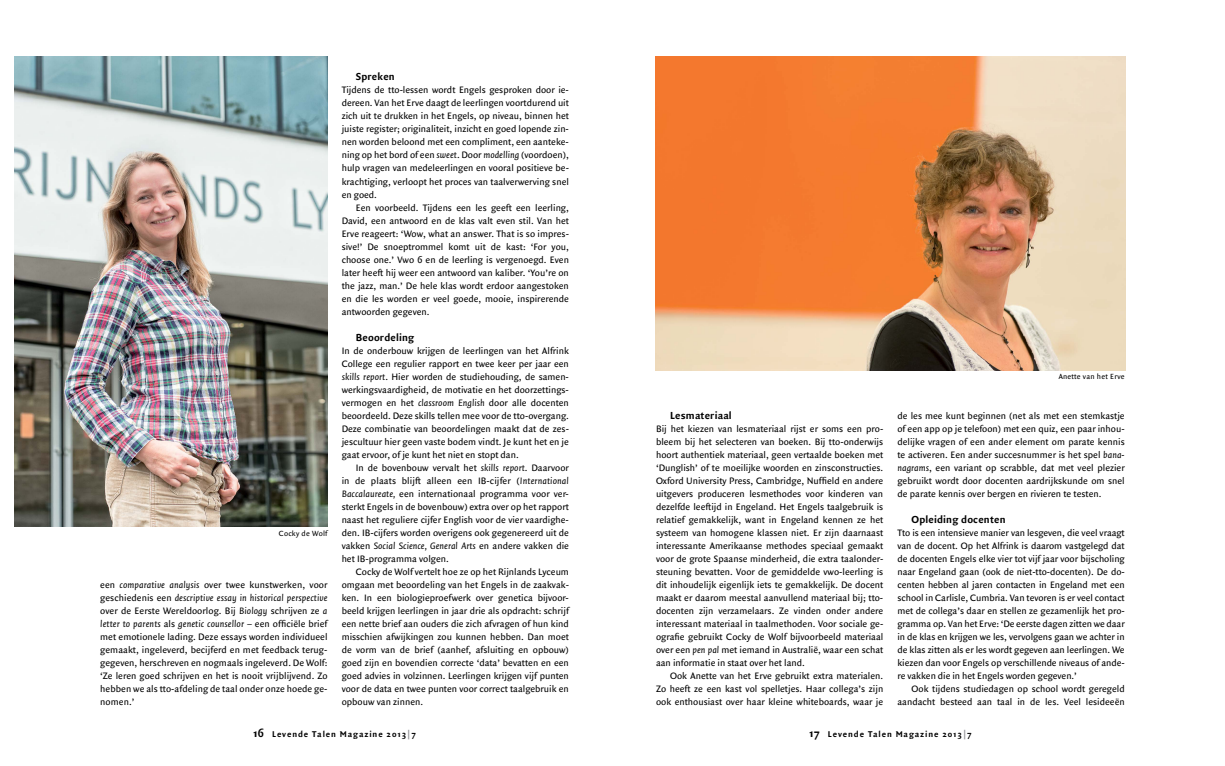
<style>
.page{position:relative;width:1225px;height:766px;background:#fff}
.page>*{position:absolute;margin:0;border:0;box-sizing:border-box;transform-origin:0 0}
.t1{font:700 11px "Quadraat Sans";letter-spacing:.015em;color:#000}
.t2{font:10px/13px "Quadraat Sans";color:#000;text-align:justify}
.t3{font:700 9px "Quadraat Sans";letter-spacing:.1em;color:#000}
.t4{font:8px "Quadraat Sans";letter-spacing:.025em;color:#000}
.s1{font-style:italic}
.s2{font-size:12px}
.s3{color:#919195}
</style>
<div class="page">
<img style="left:655px;top:57px;width:470px;height:314px">
<img style="left:14px;top:57px;width:313px;height:469px">
<p class="t4" style="left:279px;top:529px;width:50px">Cocky de Wolf</p>
<p class="t2" style="left:100px;top:578px;width:229px">een <span class="s1">comparative analysis</span> over twee kunstwerken, voor geschiedenis een <span class="s1">descriptive essay in historical perspective </span>over de Eerste Wereldoorlog. Bij <span class="s1">Biology</span> schrijven ze <span class="s1">a letter to parents</span> als <span class="s1">genetic counsellor –</span> een officiële brief met emotionele lading. Deze essays worden individueel gemaakt, ingeleverd, becijferd en met feedback terug&shy;gegeven, herschreven en nogmaals ingeleverd. De Wolf: ‘Ze leren goed schrijven en het is nooit vrijblijvend. Zo hebben we als tto-afdeling de taal onder onze hoede ge&shy;nomen.’</p>
<p class="t1" style="left:356px;top:71px;width:40px">Spreken</p>
<p class="t2" style="left:342px;top:84px;width:229px">Tijdens de tto-lessen wordt Engels gesproken door ie&shy;dereen. Van het Erve daagt de leerlingen voortdurend uit zich uit te drukken in het Engels, op niveau, binnen het juiste register; originaliteit, inzicht en goed lopende zin&shy;nen worden beloond met een compliment, een aanteke&shy;ning op het bord of een <span class="s1">sweet</span>. Door <span class="s1">modelling</span> (voordoen), hulp vragen van medeleerlingen en vooral positieve be&shy;krachtiging, verloopt het proces van taalverwerving snel en goed.</p>
<p class="t2" style="left:342px;top:201px;width:229px;text-indent:14px">Een voorbeeld. Tijdens een les geeft een leerling, David, een antwoord en de klas valt even stil. Van het Erve reageert: ‘Wow, what an answer. That is so impres&shy;sive!’ De snoeptrommel komt uit de kast: ‘For you, choose one.’ Vwo 6 en de leerling is vergenoegd. Even later heeft hij weer een antwoord van kaliber. ‘You’re on the jazz, man.’ De hele klas wordt erdoor aangestoken en die les worden er veel goede, mooie, inspirerende antwoorden gegeven.</p>
<p class="t1" style="left:356px;top:331px;width:60px">Beoordeling</p>
<p class="t2" style="left:342px;top:344px;width:229px">In de onderbouw krijgen de leerlingen van het Alfrink College een regulier rapport en twee keer per jaar een <span class="s1">skills report</span>. Hier worden de studiehouding, de samen&shy;werkingsvaardigheid, de motivatie en het doorzettings&shy;vermogen en het <span class="s1">classroom English</span> door alle docenten beoordeeld. Deze skills tellen mee voor de tto-overgang.<br>Deze combinatie van beoordelingen maakt dat de zes&shy;jescultuur hier geen vaste bodem vindt. Je kunt het en je gaat ervoor, of je kunt het niet en stopt dan.</p>
<p class="t2" style="left:342px;top:461px;width:229px;text-indent:14px">In de bovenbouw vervalt het <span class="s1">skills report</span>. Daarvoor in de plaats blijft alleen een IB-cijfer (<span class="s1">International Baccalaureate,</span> een internationaal programma voor ver&shy;sterkt Engels in de bovenbouw) extra over op het rapport naast het reguliere cijfer English voor de vier vaardighe&shy;den. IB-cijfers worden overigens ook gegenereerd uit de vakken <span class="s1">Social Science, General Arts</span> en andere vakken die het IB-programma volgen.</p>
<p class="t2" style="left:342px;top:565px;width:229px;text-indent:14px">Cocky de Wolf vertelt hoe ze op het Rijnlands Lyceum omgaan met beoordeling van het Engels in de zaakvak&shy;ken. In een biologieproefwerk over genetica bijvoor&shy;beeld krijgen leerlingen in jaar drie als opdracht: schrijf een nette brief aan ouders die zich afvragen of hun kind misschien afwijkingen zou kunnen hebben. Dan moet de vorm van de brief (aanhef, afsluiting en opbouw) goed zijn en bovendien correcte ‘data’ bevatten en een goed advies in volzinnen. Leerlingen krijgen vijf punten voor de data en twee punten voor correct taalgebruik en opbouw van zinnen.</p>
<p class="t1" style="left:670px;top:409px;width:63px">Lesmateriaal</p>
<p class="t2" style="left:656px;top:422px;width:229px">Bij het kiezen van lesmateriaal rijst er soms een pro&shy;bleem bij het selecteren van boeken. Bij tto-onderwijs hoort authentiek materiaal, geen vertaalde boeken met ‘Dunglish’ of te moeilijke woorden en zinsconstructies.<br>Oxford University Press, Cambridge, Nuffield en andere uitgevers produceren lesmethodes voor kinderen van dezelfde leeftijd in Engeland. Het Engels taalgebruik is relatief gemakkelijk, want in Engeland kennen ze het systeem van homogene klassen niet. Er zijn daarnaast interessante Amerikaanse methodes speciaal gemaakt voor de grote Spaanse minderheid, die extra taalonder&shy;steuning bevatten. Voor de gemiddelde vwo-leerling is dit inhoudelijk eigenlijk iets te gemakkelijk. De docent maakt er daarom meestal aanvullend materiaal bij; tto&shy;docenten zijn verzamelaars. Ze vinden onder andere interessant materiaal in taalmethoden. Voor sociale ge&shy;ografie gebruikt Cocky de Wolf bijvoorbeeld materiaal over een <span class="s1">pen pal</span> met iemand in Australië, waar een schat aan informatie in staat over het land.</p>
<p class="t2" style="left:656px;top:669px;width:229px;text-indent:14px">Ook Anette van het Erve gebruikt extra materialen.<br>Zo heeft ze een kast vol spelletjes. Haar collega’s zijn ook enthousiast over haar kleine whiteboards, waar je</p>
<p class="t4" style="left:1058px;top:372px;width:68px">Anette van het Erve</p>
<p class="t2" style="left:897px;top:409px;width:229px">de les mee kunt beginnen (net als met een stemkastje of een app op je telefoon) met een quiz, een paar inhou&shy;delijke vragen of een ander element om parate kennis te activeren. Een ander succesnummer is het spel <span class="s1">bana&shy;nagrams</span>, een variant op scrabble, dat met veel plezier gebruikt wordt door docenten aardrijkskunde om snel de parate kennis over bergen en rivieren te testen.</p>
<p class="t1" style="left:911px;top:513px;width:95px">Opleiding docenten</p>
<p class="t2" style="left:897px;top:526px;width:229px">Tto is een intensieve manier van lesgeven, die veel vraagt van de docent. Op het Alfrink is daarom vastgelegd dat de docenten Engels elke vier tot vijf jaar voor bijscholing naar Engeland gaan (ook de niet-tto-docenten). De do&shy;centen hebben al jaren contacten in Engeland met een school in Carlisle, Cumbria. Van tevoren is er veel contact met de collega’s daar en stellen ze gezamenlijk het pro&shy;gramma op. Van het Erve: ‘De eerste dagen zitten we daar in de klas en krijgen we les, vervolgens gaan we achter in de klas zitten als er les wordt gegeven aan leerlingen. We kiezen dan voor Engels op verschillende niveaus of ande&shy;re vakken die in het Engels worden gegeven.’</p>
<p class="t2" style="left:897px;top:682px;width:229px;text-align:right">Ook tijdens studiedagen op school wordt geregeld aandacht besteed aan taal in de les. Veel lesideeën</p>
<p class="t3" style="left:253px;top:729px;width:164px"><span class="s2">16</span> Levende Talen Magazine 2013<span class="s3">|</span>7</p>
<p class="t3" style="left:809px;top:729px;width:164px"><span class="s2">17</span> Levende Talen Magazine 2013<span class="s3">|</span>7</p>
</div>
